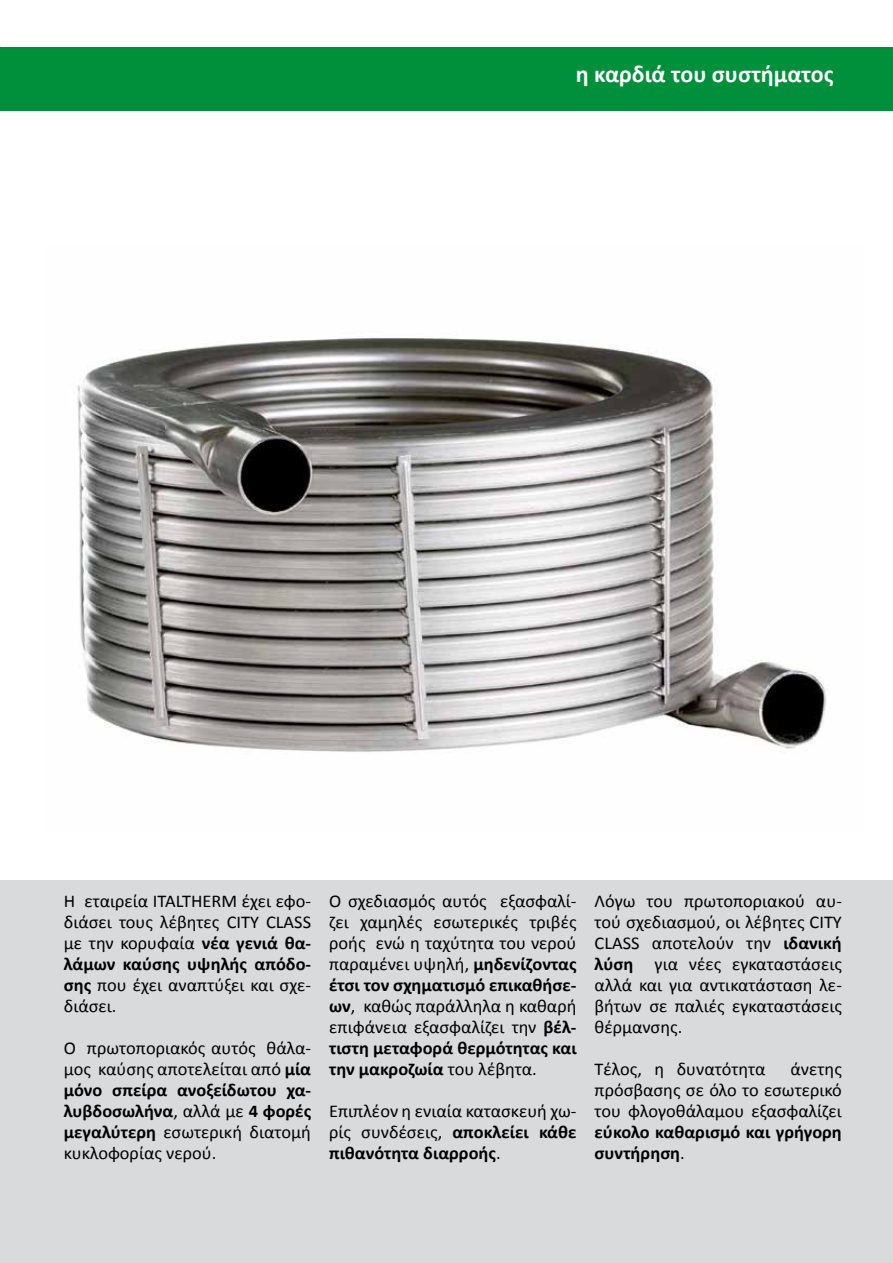
<style>
.page{position:relative;width:893px;height:1263px;background:#fff}
.page>*{position:absolute;margin:0;border:0;box-sizing:border-box;transform-origin:0 0}
.t1{font:700 24px "Calibri";color:#fff}
.t2{font:18px/21px "Calibri";color:#000;text-align:justify}
.t3{font:700 18px/21px "Calibri";color:#000}
.s1{font-weight:700}
.s2{font-weight:400}
</style>
<div class="page">
<img style="left:77px;top:337px;width:752px;height:415px">
<div style="left:0;top:47px;width:893px;height:64px;background:#00903c"></div>
<div style="left:0;top:880px;width:893px;height:383px;background:#d9dadb"></div>
<h1 class="t1" style="left:576px;top:58px;width:259px">η καρδιά του συστήματος</h1>
<p class="t2" style="left:64px;top:890px;width:249px">H εταιρεία ITALTHERM έχει εφο&shy;διάσει τους λέβητες CITY CLASS με την κορυφαία <span class="s1">νέα γενιά θα&shy;λάμων καύσης υψηλής απόδο&shy;σης</span> που έχει αναπτύξει και σχε&shy;διάσει.</p>
<p class="t2" style="left:64px;top:1037px;width:249px">Ο πρωτοποριακός αυτός θάλα&shy;μος καύσης αποτελείται από <span class="s1">μία μόνο σπείρα ανοξείδωτου χα&shy;λυβδοσωλήνα</span>, αλλά με <span class="s1">4 φορές μεγαλύτερη</span> εσωτερική διατομή κυκλοφορίας νερού.</p>
<p class="t2" style="left:329px;top:890px;width:249px">Ο σχεδιασμός αυτός εξασφαλί&shy;ζει χαμηλές εσωτερικές τριβές ροής ενώ η ταχύτητα του νερού παραμένει υψηλή, <span class="s1">μηδενίζοντας έτσι τον σχηματισμό επικαθήσε&shy;ων</span>, καθώς παράλληλα η καθαρή επιφάνεια εξασφαλίζει την <span class="s1">βέλ&shy;τιστη μεταφορά θερμότητας και την μακροζωία</span> του λέβητα.</p>
<p class="t2" style="left:329px;top:1100px;width:249px">Επιπλέον η ενιαία κατασκευή χω&shy;ρίς συνδέσεις, <span class="s1">αποκλείει κάθε πιθανότητα διαρροής</span>.</p>
<p class="t2" style="left:595px;top:890px;width:249px">Λόγω του πρωτοποριακού αυ&shy;τού σχεδιασμού, οι λέβητες CITY CLASS αποτελούν την <span class="s1">ιδανική λύση</span> για νέες εγκαταστάσεις αλλά και για αντικατάσταση λε&shy;βήτων σε παλιές εγκαταστάσεις θέρμανσης.</p>
<p class="t2" style="left:595px;top:1058px;width:173px">Τέλος, η δυνατότητα</p>
<p class="t2" style="left:595px;top:1058px;width:249px;text-indent:196px">άνετης πρόσβασης σε όλο το εσωτερικό του φλογοθάλαμου εξασφαλίζει</p>
<p class="t3" style="left:595px;top:1121px;width:249px">εύκολο καθαρισμό και γρήγορη συντήρηση<span class="s2">.</span></p>
</div>
